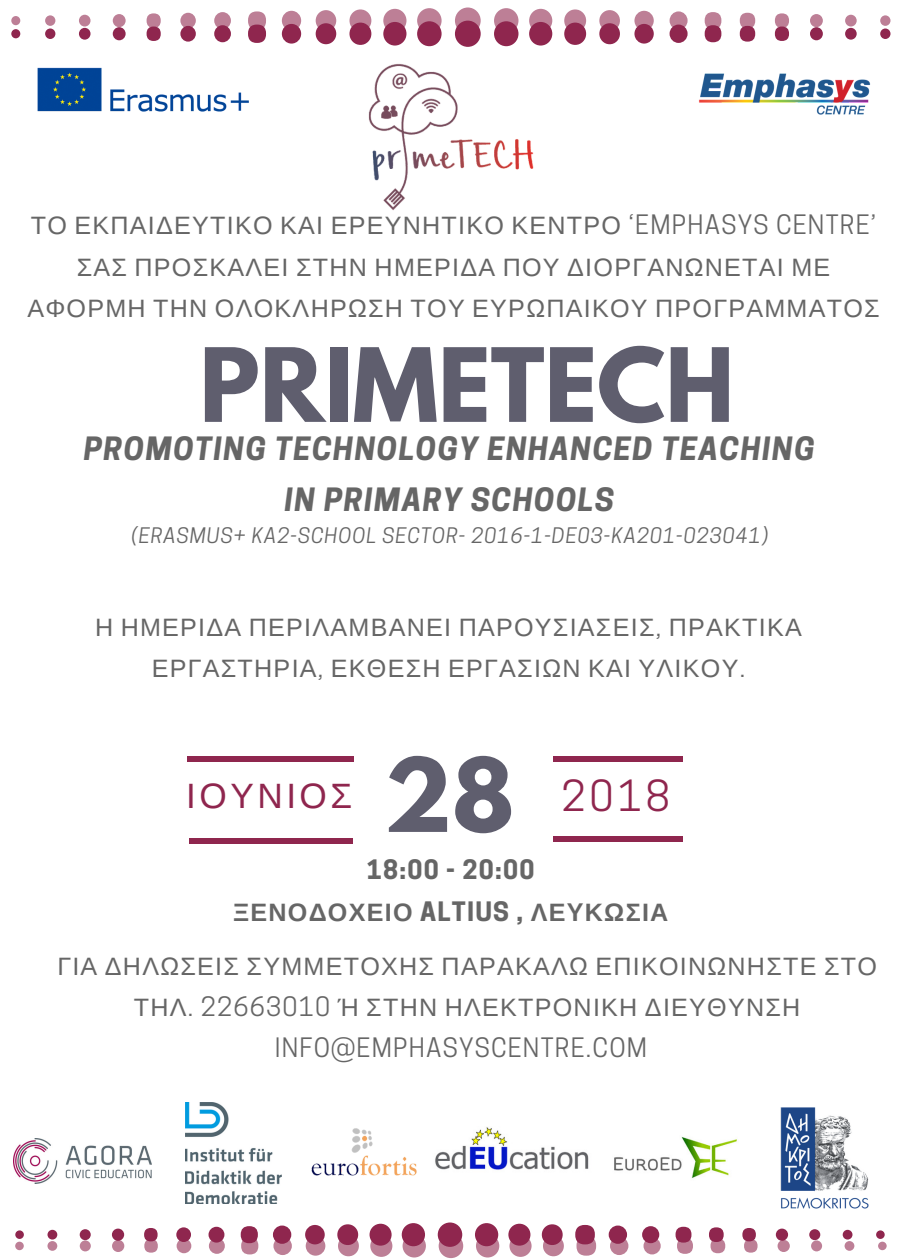
<style>
.page{position:relative;width:900px;height:1260px;background:#fff}
.page>*{position:absolute;margin:0;border:0;box-sizing:border-box;transform-origin:0 0}
.t1{font:700 90.5px "League Spartan";color:#5f5e6e}
.t2{font:40.25px "Cooper Hewitt";color:#8f264e}
.t3{font:35.25px "Liberation Sans";letter-spacing:.1em;color:#8f264e}
.t4{font:italic 700 30.25px/50.5px "Cooper Hewitt";letter-spacing:.05em;color:#666;text-align:center}
.t5{font:25.25px/41.2px "Liberation Sans";letter-spacing:.05em;color:#666;text-align:center}
.t6{font:700 25.25px "Liberation Sans";letter-spacing:.05em;color:#666}
.t7{font:25.25px "Cooper Hewitt";letter-spacing:.05em;color:#666}
.t8{font:700 25.25px "Cooper Hewitt";letter-spacing:.05em;color:#666}
.t9{font:italic 20px "Cooper Hewitt";letter-spacing:.05em;color:#666}
.s1{font-family:"Cooper Hewitt"}
</style>
<div class="page">
<div style="left:188px;top:756px;width:166px;height:5px;background:#8f264e"></div>
<div style="left:189px;top:838px;width:163px;height:6px;background:#8f264e"></div>
<div style="left:553px;top:756px;width:129px;height:5px;background:#8f264e"></div>
<div style="left:553px;top:836px;width:129px;height:6px;background:#8f264e"></div>
<img style="left:37px;top:67px;width:212px;height:45px">
<img style="left:699px;top:73px;width:172px;height:42px">
<img style="left:368px;top:64px;width:166px;height:147px">
<img style="left:13px;top:1138px;width:139px;height:45px">
<img style="left:186px;top:1102px;width:95px;height:102px">
<img style="left:780px;top:1107px;width:88px;height:102px">
<img style="left:435px;top:1127px;width:154px;height:43px">
<img style="left:614px;top:1137px;width:123px;height:41px">
<img style="left:311px;top:1128px;width:106px;height:48px">
<div style="left:455px;top:21px;width:26px;height:26px;background:#8f264e;border-radius:50%"></div>
<div style="left:494px;top:21px;width:24px;height:25px;background:#8f264e;border-radius:50%"></div>
<div style="left:529px;top:22px;width:23px;height:24px;background:#8f264e;border-radius:50%"></div>
<div style="left:634px;top:24px;width:20px;height:20px;background:#8f264e;border-radius:50%"></div>
<div style="left:670px;top:25px;width:18px;height:18px;background:#8f264e;border-radius:50%"></div>
<div style="left:705px;top:25px;width:16px;height:17px;background:#8f264e;border-radius:50%"></div>
<div style="left:740px;top:26px;width:15px;height:16px;background:#8f264e;border-radius:50%"></div>
<div style="left:775px;top:27px;width:14px;height:14px;background:#8f264e;border-radius:50%"></div>
<div style="left:810px;top:27px;width:13px;height:13px;background:#8f264e;border-radius:50%"></div>
<div style="left:845px;top:28px;width:12px;height:12px;background:#8f264e;border-radius:50%"></div>
<div style="left:880px;top:29px;width:11px;height:10px;background:#8f264e;border-radius:50%"></div>
<div style="left:417px;top:21px;width:25px;height:25px;background:#8f264e;border-radius:50%"></div>
<div style="left:383px;top:22px;width:23px;height:24px;background:#8f264e;border-radius:50%"></div>
<div style="left:316px;top:23px;width:20px;height:21px;background:#8f264e;border-radius:50%"></div>
<div style="left:282px;top:24px;width:19px;height:20px;background:#8f264e;border-radius:50%"></div>
<div style="left:248px;top:25px;width:18px;height:18px;background:#8f264e;border-radius:50%"></div>
<div style="left:214px;top:25px;width:17px;height:17px;background:#8f264e;border-radius:50%"></div>
<div style="left:180px;top:26px;width:16px;height:16px;background:#8f264e;border-radius:50%"></div>
<div style="left:147px;top:27px;width:14px;height:14px;background:#8f264e;border-radius:50%"></div>
<div style="left:113px;top:27px;width:13px;height:13px;background:#8f264e;border-radius:50%"></div>
<div style="left:79px;top:28px;width:12px;height:12px;background:#8f264e;border-radius:50%"></div>
<div style="left:45px;top:28px;width:10px;height:11px;background:#8f264e;border-radius:50%"></div>
<div style="left:11px;top:29px;width:9px;height:9px;background:#8f264e;border-radius:50%"></div>
<div style="left:438px;top:1222px;width:24px;height:25px;background:#8f264e;border-radius:50%"></div>
<div style="left:475px;top:1223px;width:23px;height:23px;background:#8f264e;border-radius:50%"></div>
<div style="left:508px;top:1224px;width:22px;height:22px;background:#8f264e;border-radius:50%"></div>
<div style="left:575px;top:1225px;width:20px;height:19px;background:#8f264e;border-radius:50%"></div>
<div style="left:609px;top:1226px;width:18px;height:18px;background:#8f264e;border-radius:50%"></div>
<div style="left:642px;top:1226px;width:17px;height:17px;background:#8f264e;border-radius:50%"></div>
<div style="left:676px;top:1227px;width:15px;height:16px;background:#8f264e;border-radius:50%"></div>
<div style="left:709px;top:1227px;width:15px;height:15px;background:#8f264e;border-radius:50%"></div>
<div style="left:742px;top:1228px;width:14px;height:13px;background:#8f264e;border-radius:50%"></div>
<div style="left:776px;top:1229px;width:12px;height:12px;background:#8f264e;border-radius:50%"></div>
<div style="left:809px;top:1229px;width:11px;height:11px;background:#8f264e;border-radius:50%"></div>
<div style="left:843px;top:1230px;width:10px;height:10px;background:#8f264e;border-radius:50%"></div>
<div style="left:876px;top:1230px;width:9px;height:9px;background:#8f264e;border-radius:50%"></div>
<div style="left:402px;top:1223px;width:23px;height:23px;background:#8f264e;border-radius:50%"></div>
<div style="left:370px;top:1224px;width:22px;height:22px;background:#8f264e;border-radius:50%"></div>
<div style="left:305px;top:1225px;width:20px;height:19px;background:#8f264e;border-radius:50%"></div>
<div style="left:273px;top:1226px;width:18px;height:18px;background:#8f264e;border-radius:50%"></div>
<div style="left:241px;top:1226px;width:17px;height:17px;background:#8f264e;border-radius:50%"></div>
<div style="left:209px;top:1227px;width:15px;height:16px;background:#8f264e;border-radius:50%"></div>
<div style="left:176px;top:1227px;width:15px;height:15px;background:#8f264e;border-radius:50%"></div>
<div style="left:144px;top:1228px;width:14px;height:13px;background:#8f264e;border-radius:50%"></div>
<div style="left:112px;top:1229px;width:12px;height:12px;background:#8f264e;border-radius:50%"></div>
<div style="left:80px;top:1229px;width:11px;height:11px;background:#8f264e;border-radius:50%"></div>
<div style="left:47px;top:1230px;width:10px;height:10px;background:#8f264e;border-radius:50%"></div>
<div style="left:15px;top:1230px;width:9px;height:9px;background:#8f264e;border-radius:50%"></div>
<svg style="left:455px;top:8px;width:26px;height:26px"></svg>
<svg style="left:494px;top:8px;width:24px;height:25px"></svg>
<svg style="left:529px;top:9px;width:23px;height:23px"></svg>
<svg style="left:564px;top:9px;width:22px;height:36px"></svg>
<svg style="left:599px;top:10px;width:21px;height:34px"></svg>
<svg style="left:634px;top:11px;width:20px;height:19px"></svg>
<svg style="left:670px;top:11px;width:18px;height:19px"></svg>
<svg style="left:705px;top:12px;width:16px;height:17px"></svg>
<svg style="left:740px;top:13px;width:15px;height:16px"></svg>
<div style="left:775px;top:13px;width:14px;height:15px;background:#bd7f96;border-radius:50%"></div>
<svg style="left:810px;top:14px;width:13px;height:13px"></svg>
<svg style="left:845px;top:15px;width:12px;height:12px"></svg>
<svg style="left:880px;top:15px;width:11px;height:11px"></svg>
<svg style="left:417px;top:8px;width:25px;height:25px"></svg>
<svg style="left:383px;top:9px;width:23px;height:23px"></svg>
<svg style="left:349px;top:9px;width:22px;height:36px"></svg>
<svg style="left:316px;top:10px;width:20px;height:21px"></svg>
<svg style="left:282px;top:11px;width:19px;height:19px"></svg>
<svg style="left:248px;top:11px;width:18px;height:19px"></svg>
<svg style="left:214px;top:12px;width:17px;height:17px"></svg>
<svg style="left:180px;top:13px;width:16px;height:16px"></svg>
<div style="left:147px;top:13px;width:14px;height:15px;background:#bd7f96;border-radius:50%"></div>
<svg style="left:113px;top:14px;width:13px;height:13px"></svg>
<svg style="left:79px;top:15px;width:12px;height:12px"></svg>
<div style="left:45px;top:15px;width:10px;height:11px;background:#bd7f96;border-radius:50%"></div>
<svg style="left:11px;top:16px;width:9px;height:9px"></svg>
<svg style="left:439px;top:1234px;width:24px;height:24px"></svg>
<svg style="left:476px;top:1234px;width:23px;height:24px"></svg>
<svg style="left:509px;top:1235px;width:23px;height:22px"></svg>
<svg style="left:542px;top:1224px;width:22px;height:32px"></svg>
<svg style="left:576px;top:1236px;width:20px;height:20px"></svg>
<svg style="left:610px;top:1237px;width:18px;height:18px"></svg>
<svg style="left:644px;top:1237px;width:17px;height:17px"></svg>
<svg style="left:677px;top:1238px;width:16px;height:16px"></svg>
<svg style="left:711px;top:1239px;width:14px;height:14px"></svg>
<svg style="left:744px;top:1239px;width:14px;height:14px"></svg>
<div style="left:778px;top:1240px;width:12px;height:12px;background:#bd7f96;border-radius:50%"></div>
<div style="left:811px;top:1240px;width:11px;height:11px;background:#bd7f96;border-radius:50%"></div>
<svg style="left:845px;top:1241px;width:9px;height:10px"></svg>
<svg style="left:878px;top:1242px;width:9px;height:8px"></svg>
<svg style="left:403px;top:1234px;width:23px;height:24px"></svg>
<svg style="left:370px;top:1235px;width:22px;height:22px"></svg>
<svg style="left:337px;top:1224px;width:22px;height:32px"></svg>
<svg style="left:306px;top:1236px;width:19px;height:20px"></svg>
<svg style="left:273px;top:1237px;width:19px;height:18px"></svg>
<svg style="left:241px;top:1237px;width:17px;height:17px"></svg>
<svg style="left:209px;top:1238px;width:16px;height:16px"></svg>
<svg style="left:177px;top:1239px;width:14px;height:14px"></svg>
<svg style="left:144px;top:1239px;width:14px;height:14px"></svg>
<div style="left:112px;top:1240px;width:12px;height:12px;background:#bd7f96;border-radius:50%"></div>
<div style="left:80px;top:1240px;width:11px;height:11px;background:#bd7f96;border-radius:50%"></div>
<svg style="left:47px;top:1241px;width:10px;height:10px"></svg>
<svg style="left:15px;top:1242px;width:9px;height:8px"></svg>
<p class="t5" style="left:27px;top:205px;width:854px">ΤΟ ΕΚΠΑΙΔΕΥΤΙΚΟ ΚΑΙ ΕΡΕΥΝΗΤΙΚΟ ΚΕΝΤΡΟ <span class="s1">‘EMPHASYS CENTRE’<br></span>ΣΑΣ ΠΡΟΣΚΑΛΕΙ ΣΤΗΝ ΗΜΕΡΙΔΑ ΠΟΥ ΔΙΟΡΓΑΝΩΝΕΤΑΙ ΜΕ<br>ΑΦΟΡΜΗ ΤΗΝ ΟΛΟΚΛΗΡΩΣΗ ΤΟΥ ΕΥΡΩΠΑΙΚΟΥ ΠΡΟΓΡΑΜΜΑΤΟΣ</p>
<h1 class="t1" style="left:199px;top:340px;width:536px">PRIMETECH</h1>
<p class="t4" style="left:84px;top:428px;width:732px">PROMOTING TECHNOLOGY ENHANCED TEACHING<br>IN PRIMARY SCHOOLS</p>
<p class="t9" style="left:131px;top:528px;width:638px">(ERASMUS+ KA2-SCHOOL SECTOR- 2016-1-DE03-KA201-023041)</p>
<p class="t5" style="left:95px;top:606px;width:708px">Η ΗΜΕΡΙΔΑ ΠΕΡΙΛΑΜΒΑΝΕΙ ΠΑΡΟΥΣΙΑΣΕΙΣ<span class="s1">,</span> ΠΡΑΚΤΙΚΑ<br>ΕΡΓΑΣΤΗΡΙΑ<span class="s1">,</span> ΕΚΘΕΣΗ ΕΡΓΑΣΙΩΝ ΚΑΙ ΥΛΙΚΟΥ<span class="s1">.</span></p>
<h3 class="t3" style="left:186px;top:776px;width:167px">ΙΟΥΝΙΟΣ</h3>
<h1 class="t1" style="left:384px;top:750px;width:132px">28</h1>
<h2 class="t2" style="left:562px;top:781px;width:110px">2018</h2>
<p class="t8" style="left:367px;top:860px;width:169px">18:00 - 20:00</p>
<p class="t6" style="left:233px;top:898px;width:437px">ΞΕΝΟΔΟΧΕΙΟ <span class="s1">ALTIUS ,</span> ΛΕΥΚΩΣΙΑ</p>
<p class="t5" style="left:57px;top:946px;width:821px">ΓΙΑ ΔΗΛΩΣΕΙΣ ΣΥΜΜΕΤΟΧΗΣ ΠΑΡΑΚΑΛΩ ΕΠΙΚΟΙΝΩΝΗΣΤΕ ΣΤΟ<br>ΤΗΛ<span class="s1">. 22663010</span> Ή ΣΤΗΝ ΗΛΕΚΤΡΟΝΙΚΗ ΔΙΕΥΘΥΝΣΗ</p>
<p class="t7" style="left:275px;top:1039px;width:374px">INFO@EMPHASYSCENTRE.COM</p>
</div>
